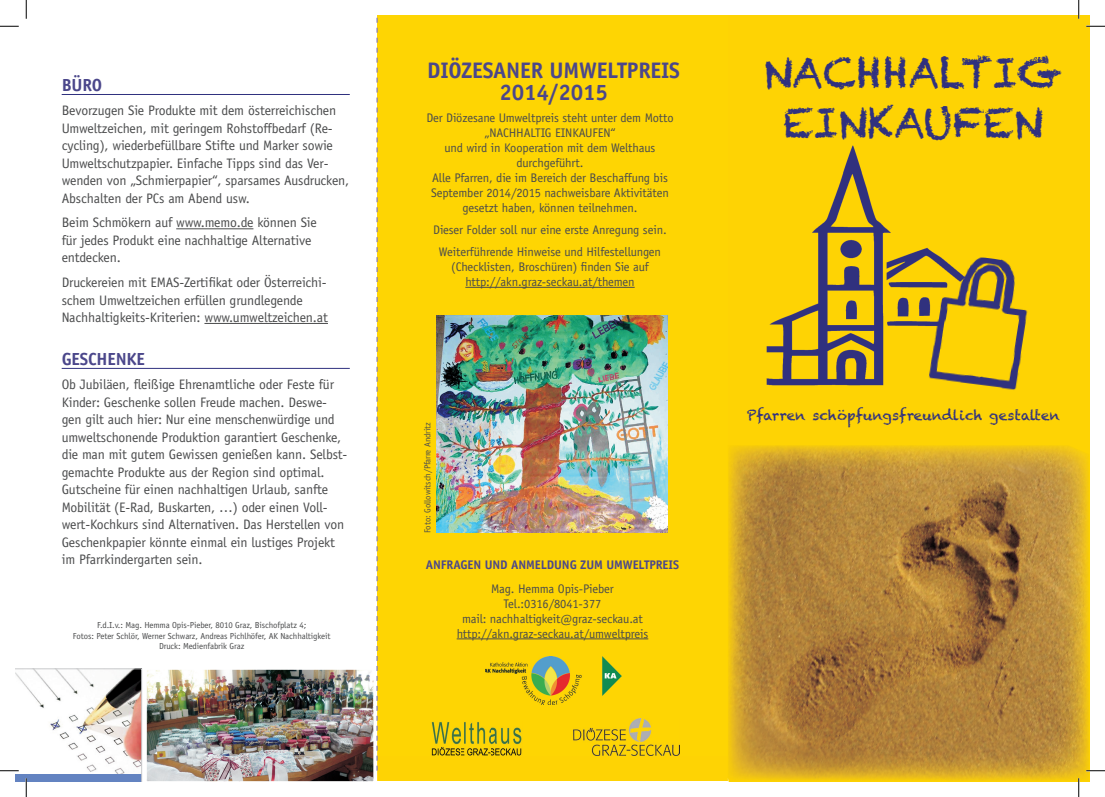
<style>
.page{position:relative;width:1105px;height:797px;background:#fff}
.page>*{position:absolute;margin:0;border:0;box-sizing:border-box;transform-origin:0 0}
.t1{font:41.25px/49.5px "Chalkduster";color:#30317f;text-align:center}
.t2{font:700 22.5px/22.1px "Officina Sans Std";letter-spacing:-.01em;color:#4b478b;text-align:center}
.t3{font:700 17.5px "Officina Sans Std";letter-spacing:-.01em;color:#4b478b}
.t4{font:13.75px/17.5px "Officina Sans Std";letter-spacing:-.01em;color:#4b4c4d}
.t5{font:13.75px "Chalkduster";color:#30317f}
.t6{font:12.5px/15px "Officina Sans Std";letter-spacing:-.01em;color:#4b4c4d;text-align:center}
.t7{font:700 12.5px "Officina Sans Std";letter-spacing:-.01em;color:#4b478b}
.t8{font:8.75px/10.6px "Officina Sans Std";letter-spacing:-.01em;color:#4b4c4d;text-align:center}
</style>
<div class="page">
<div style="left:728px;top:16px;width:361px;height:429px;background:#fed304"></div>
<div style="left:377px;top:16px;width:351px;height:754px;background:#fed503"></div>
<div style="left:377px;top:756px;width:351px;height:25px;background:#fed304"></div>
<img style="left:763px;top:142px;width:261px;height:248px">
<img style="left:917px;top:251px;width:126px;height:144px">
<hr style="left:457px;top:638px;width:191px;height:1px;background:#4b4c4d">
<img style="left:913px;top:445px;width:176px;height:336px">
<img style="left:728px;top:445px;width:185px;height:336px">
<img style="left:728px;top:445px;width:93px;height:153px">
<img style="left:997px;top:570px;width:92px;height:211px">
<img style="left:1043px;top:676px;width:46px;height:105px">
<img style="left:728px;top:586px;width:26px;height:70px">
<img style="left:765px;top:713px;width:108px;height:68px">
<img style="left:858px;top:747px;width:91px;height:34px">
<img style="left:431px;top:722px;width:91px;height:33px">
<hr style="left:465px;top:287px;width:170px;height:1px;background:#4b4c4d">
<img style="left:437px;top:315px;width:231px;height:217px">
<img style="left:574px;top:719px;width:105px;height:36px">
<img style="left:485px;top:656px;width:137px;height:48px">
<svg style="left:1086px;top:25px;width:19px;height:2px"></svg>
<svg style="left:1086px;top:770px;width:19px;height:1px"></svg>
<svg style="left:0;top:0;width:378px;height:797px"></svg>
<svg style="left:1078px;top:0;width:1px;height:19px"></svg>
<svg style="left:1078px;top:778px;width:1px;height:19px"></svg>
<p class="t3" style="left:62px;top:74px;width:42px">BÜRO</p>
<p class="t4" style="left:62px;top:102px;width:289px">Bevorzugen Sie Produkte mit dem österreichischen Umweltzeichen, mit geringem Rohstoffbedarf (Re&shy;cycling), wiederbefüllbare Stifte und Marker sowie Umweltschutzpapier. Einfache Tipps sind das Ver&shy;wenden von „Schmierpapier“, sparsames Ausdrucken, Abschalten der PCs am Abend usw.</p>
<p class="t4" style="left:62px;top:214px;width:257px">Beim Schmökern auf www.memo.de können Sie für jedes Produkt eine nachhaltige Alternative entdecken.</p>
<p class="t4" style="left:62px;top:274px;width:268px">Druckereien mit EMAS-Zertifikat oder Österreichi&shy;schem Umweltzeichen erfüllen grundlegende<br>Nachhaltigkeits-Kriterien: www.umweltzeichen.at</p>
<p class="t3" style="left:62px;top:348px;width:85px">GESCHENKE</p>
<p class="t4" style="left:62px;top:376px;width:287px">Ob Jubiläen, fleißige Ehrenamtliche oder Feste für Kinder: Geschenke sollen Freude machen. Deswe&shy;gen gilt auch hier: Nur eine menschenwürdige und umweltschonende Produktion garantiert Geschenke, die man mit gutem Gewissen genießen kann. Selbst&shy;gemachte Produkte aus der Region sind optimal.<br>Gutscheine für einen nachhaltigen Urlaub, sanfte Mobilität (E-Rad, Buskarten, …) oder einen Voll&shy;wert-Kochkurs sind Alternativen. Das Herstellen von Geschenkpapier könnte einmal ein lustiges Projekt im Pfarrkindergarten sein.</p>
<p class="t8" style="left:73px;top:620px;width:259px">F.d.I.v.: Mag. Hemma Opis-Pieber, 8010 Graz, Bischofplatz 4;<br>Fotos: Peter Schlör, Werner Schwarz, Andreas Pichlhöfer, AK Nachhaltigkeit<br>Druck: Medienfabrik Graz</p>
<h2 class="t2" style="left:427px;top:59px;width:254px">DIÖZESANER UMWELTPREIS<br>2014/2015</h2>
<p class="t6" style="left:426px;top:110px;width:249px">Der Diözesane Umweltpreis steht unter dem Motto „NACHHALTIG EINKAUFEN“<br>und wird in Kooperation mit dem Welthaus durchgeführt.<br>Alle Pfarren, die im Bereich der Beschaffung bis September 2014/2015 nachweisbare Aktivitäten gesetzt haben, können teilnehmen.</p>
<p class="t6" style="left:433px;top:219px;width:235px;line-height:22.1px">Dieser Folder soll nur eine erste Anregung sein.<br>Weiterführende Hinweise und Hilfestellungen</p>
<p class="t6" style="left:451px;top:259px;width:199px">(Checklisten, Broschüren) finden Sie auf http://akn.graz-seckau.at/themen</p>
<p class="t8" style="left:422px;top:533px;width:112px;rotate:-90deg">Foto: Gollowitsch/Pfarre Andritz</p>
<p class="t7" style="left:426px;top:557px;width:255px">ANFRAGEN UND ANMELDUNG ZUM UMWELTPREIS</p>
<p class="t6" style="left:457px;top:581px;width:193px">Mag. Hemma Opis-Pieber<br>Tel.:0316/8041-377<br>mail: nachhaltigkeit@graz-seckau.at http://akn.graz-seckau.at/umweltpreis</p>
<h1 class="t1" style="left:763px;top:48px;width:301px">NACHHALTIG<br>EINKAUFEN</h1>
<p class="t5" style="left:747px;top:407px;width:315px">Pfarren schöpfungsfreundlich gestalten</p>
</div>
